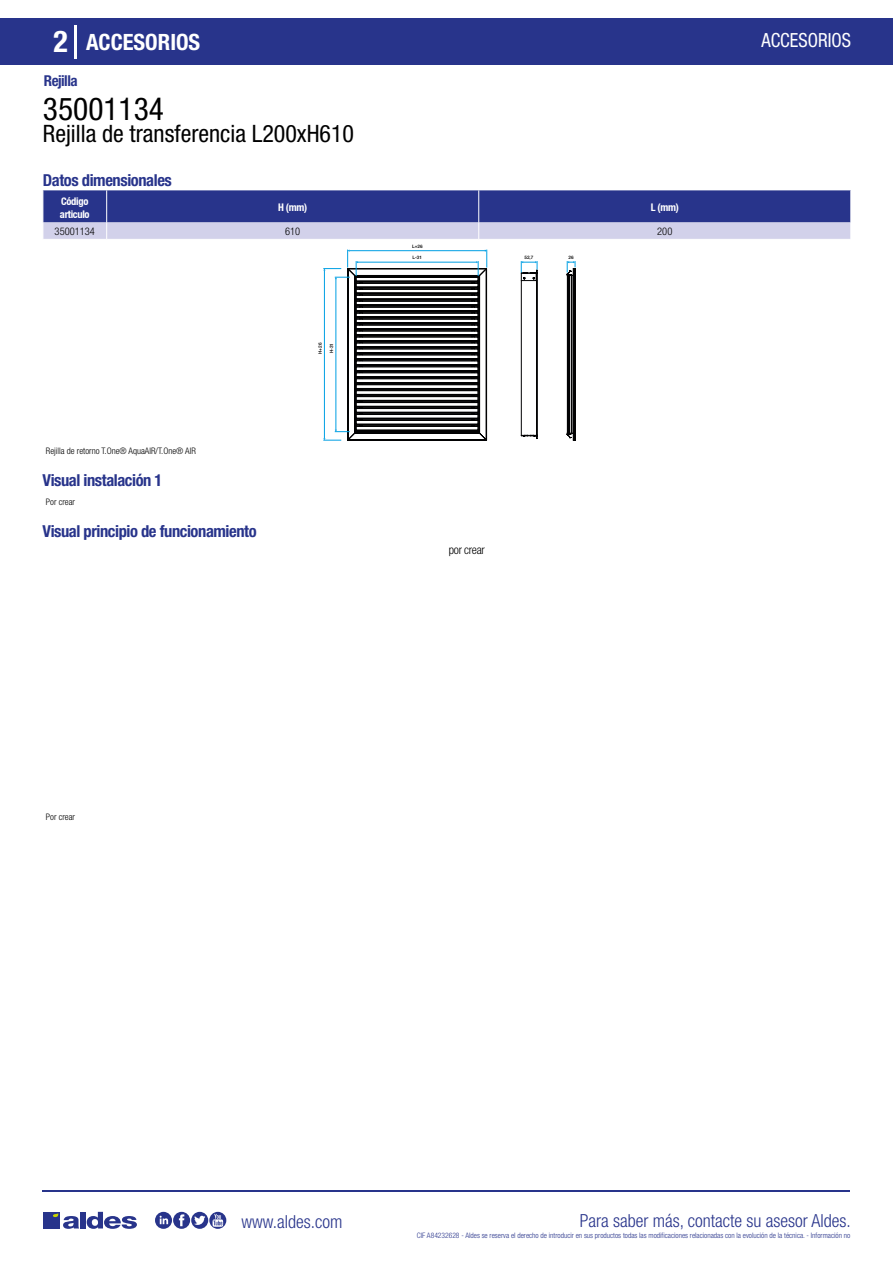
<style>
.page{position:relative;width:893px;height:1263px;background:#fff}
.page>*{position:absolute;margin:0;border:0;box-sizing:border-box;transform-origin:0 0}
.t1{font:condensed 31.5px "Helvetica Neue LT Std";color:#000}
.t2{font:700 condensed 30px "Helvetica Neue LT Std";color:#fff}
.t3{font:condensed 24px "Helvetica Neue LT Std";color:#000}
.t4{font:700 condensed 22.5px "Helvetica Neue LT Std";color:#fff}
.t5{font:condensed 19.5px "Helvetica Neue LT Std";color:#fff;scale:.95 1}
.t6{font:300 condensed 18px "Helvetica Neue";color:#28348b}
.t7{font:700 condensed 16.5px "Helvetica Neue LT Std";letter-spacing:-.025em;color:#28348b}
.t8{font:700 condensed 15px "Helvetica Neue LT Std";letter-spacing:-.035em;color:#28348b}
.t9{font:300 condensed 12px "Helvetica Neue LT Std";letter-spacing:-.025em;color:#000}
.t10{font:700 condensed 10.5px/13.5px "Helvetica Neue";letter-spacing:-.03em;color:#fff}
.t11{font:300 condensed 10.5px "Helvetica Neue";color:#000}
.t12{font:300 condensed 9px "Helvetica Neue";color:#000}
.t13{font:300 condensed 7.5px "Helvetica Neue";color:#28348b}
.t14{font:500 4.65px "Helvetica Neue";color:#000}
</style>
<div class="page">
<div style="left:0;top:18px;width:893px;height:46px;background:#28348b"></div>
<hr style="left:74px;top:25px;width:2px;height:33px;background:#fff">
<hr style="left:43px;top:1190px;width:807px;height:1px;background:#28348b">
<svg style="left:155px;top:1212px;width:71px;height:17px"></svg>
<div style="left:43px;top:1212px;width:17px;height:16px;background:#28348b"></div>
<div style="left:80px;top:1212px;width:6px;height:16px;background:#28348b"></div>
<svg style="left:87px;top:1212px;width:50px;height:17px"></svg>
<svg style="left:53px;top:1213px;width:26px;height:16px"></svg>
<svg style="left:43px;top:190px;width:808px;height:49px;background:#646cac"></svg>
<svg style="left:323px;top:250px;width:164px;height:191px"></svg>
<svg style="left:521px;top:261px;width:55px;height:180px"></svg>
<h2 class="t2" style="left:54px;top:24px;width:16px">2</h2>
<h3 class="t4" style="left:86px;top:28px;width:116px">ACCESORIOS</h3>
<h3 class="t5" style="left:761px;top:29px;width:96px">ACCESORIOS</h3>
<h3 class="t8" style="left:44px;top:71px;width:35px">Rejilla</h3>
<h1 class="t1" style="left:43px;top:91px;width:122px">35001134</h1>
<h3 class="t3" style="left:43px;top:120px;width:313px">Rejilla de transferencia L200xH610</h3>
<h3 class="t7" style="left:43px;top:170px;width:130px">Datos dimensionales</h3>
<h3 class="t10" style="left:60px;top:194px;width:31px">Código articulo</h3>
<h3 class="t10" style="left:278px;top:201px;width:30px">H (mm)</h3>
<h3 class="t10" style="left:651px;top:201px;width:29px">L (mm)</h3>
<h3 class="t11" style="left:55px;top:225px;width:42px">35001134</h3>
<h3 class="t11" style="left:285px;top:225px;width:17px">610</h3>
<h3 class="t11" style="left:657px;top:225px;width:17px">200</h3>
<p class="t14" style="left:412px;top:255px;width:11px">L-31</p>
<p class="t14" style="left:412px;top:243px;width:12px">L+26</p>
<p class="t14" style="left:524px;top:255px;width:11px">52,7</p>
<p class="t14" style="left:569px;top:255px;width:7px">26</p>
<p class="t12" style="left:46px;top:446px;width:151px">Rejilla de retorno T.One® AquaAIR/T.One® AIR</p>
<h3 class="t7" style="left:43px;top:470px;width:122px">Visual instalación 1</h3>
<p class="t12" style="left:46px;top:497px;width:31px">Por crear</p>
<h3 class="t7" style="left:43px;top:521px;width:216px">Visual principio de funcionamiento</h3>
<p class="t14" style="left:317px;top:354px;width:13px;rotate:-90deg">H+26</p>
<p class="t14" style="left:329px;top:353px;width:12px;rotate:-90deg">H-31</p>
<p class="t12" style="left:46px;top:812px;width:31px">Por crear</p>
<h3 class="t9" style="left:449px;top:543px;width:38px">por crear</h3>
<h3 class="t6" style="left:241px;top:1211px;width:102px">www.aldes.com</h3>
<h3 class="t6" style="left:580px;top:1211px;width:272px">Para saber más, contacte su asesor Aldes.</h3>
<p class="t13" style="left:417px;top:1230px;width:435px">CIF A84232628 - Aldes se reserva el derecho de introducir en sus productos todas las modificaciones relacionadas con la evolución de la técnica. - Información no</p>
</div>
